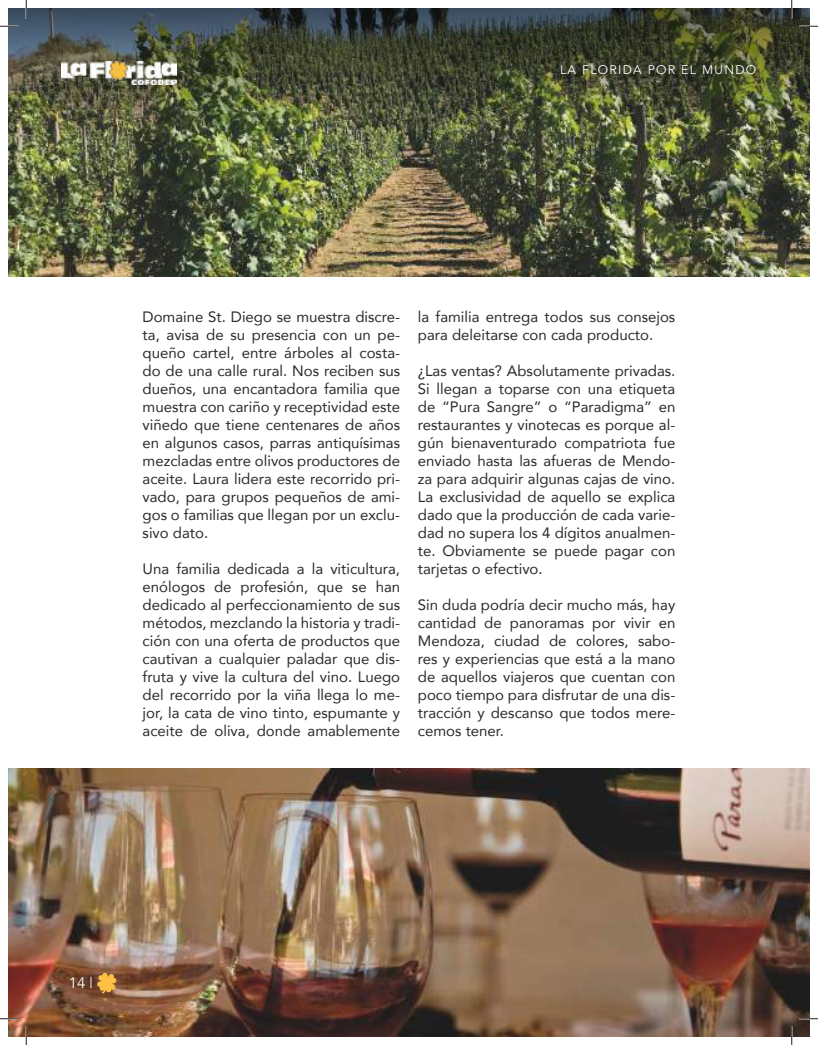
<style>
.page{position:relative;width:818px;height:1045px;background:#fff}
.page>*{position:absolute;margin:0;border:0;box-sizing:border-box;transform-origin:0 0}
.t1{font:15px/18px "Avenir";color:#2b2b2a;text-align:justify}
.t2{font:15px "Avenir";color:#fff}
.t3{font:12.5px "Avenir";letter-spacing:.1em;color:#fff}
</style>
<div class="page">
<img style="left:9px;top:129px;width:800px;height:147px">
<img style="left:9px;top:9px;width:800px;height:120px">
<img style="left:9px;top:769px;width:800px;height:267px">
<svg style="left:97px;top:972px;width:19px;height:21px"></svg>
<img style="left:62px;top:62px;width:115px;height:23px">
<svg style="left:0;top:25px;width:19px;height:2px"></svg>
<svg style="left:799px;top:25px;width:19px;height:2px"></svg>
<svg style="left:0;top:1018px;width:19px;height:1px"></svg>
<svg style="left:799px;top:1018px;width:19px;height:1px"></svg>
<svg style="left:25px;top:0;width:2px;height:19px"></svg>
<svg style="left:25px;top:1026px;width:2px;height:19px"></svg>
<svg style="left:791px;top:0;width:1px;height:19px"></svg>
<svg style="left:791px;top:1026px;width:1px;height:19px"></svg>
<p class="t3" style="left:560px;top:62px;width:198px">LA FLORIDA POR EL MUNDO</p>
<p class="t1" style="left:143px;top:307px;width:259px">Domaine St. Diego se muestra discre&shy;ta, avisa de su presencia con un pe&shy;queño cartel, entre árboles al costa&shy;do de una calle rural. Nos reciben sus dueños, una encantadora familia que muestra con cariño y receptividad este viñedo que tiene centenares de años en algunos casos, parras antiquísimas mezcladas entre olivos productores de aceite. Laura lidera este recorrido pri&shy;vado, para grupos pequeños de ami&shy;gos o familias que llegan por un exclu&shy;sivo dato.</p>
<p class="t1" style="left:143px;top:559px;width:259px">Una familia dedicada a la viticultura, enólogos de profesión, que se han dedicado al perfeccionamiento de sus métodos, mezclando la historia y tradi&shy;ción con una oferta de productos que cautivan a cualquier paladar que dis&shy;fruta y vive la cultura del vino. Luego del recorrido por la viña llega lo me&shy;jor, la cata de vino tinto, espumante y aceite de oliva, donde amablemente</p>
<p class="t1" style="left:418px;top:307px;width:259px">la familia entrega todos sus consejos para deleitarse con cada producto.</p>
<p class="t1" style="left:418px;top:361px;width:259px">¿Las ventas? Absolutamente privadas.<br>Si llegan a toparse con una etiqueta de “Pura Sangre” o “Paradigma” en restaurantes y vinotecas es porque al&shy;gún bienaventurado compatriota fue enviado hasta las afueras de Mendo&shy;za para adquirir algunas cajas de vino.<br>La exclusividad de aquello se explica dado que la producción de cada varie&shy;dad no supera los 4 dígitos anualmen&shy;te. Obviamente se puede pagar con tarjetas o efectivo.</p>
<p class="t1" style="left:418px;top:595px;width:259px">Sin duda podría decir mucho más, hay cantidad de panoramas por vivir en Mendoza, ciudad de colores, sabo&shy;res y experiencias que está a la mano de aquellos viajeros que cuentan con poco tiempo para disfrutar de una dis&shy;tracción y descanso que todos mere&shy;cemos tener.</p>
<p class="t2" style="left:69px;top:973px;width:26px">14 |</p>
</div>
